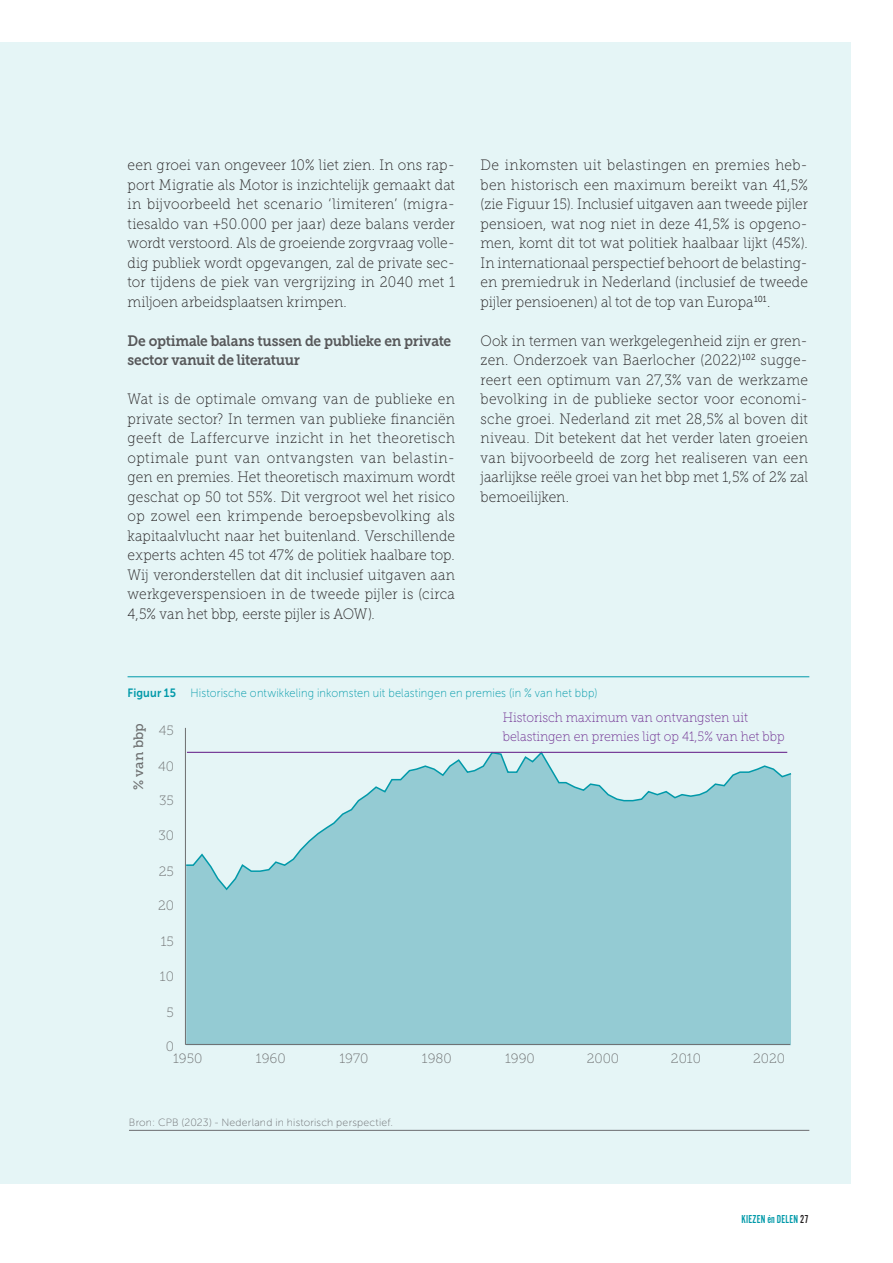
<style>
.page{position:relative;width:893px;height:1263px;background:#fff}
.page>*{position:absolute;margin:0;border:0;box-sizing:border-box;transform-origin:0 0}
._00_Body{font:15px/19.5px "Museo Slab 100";letter-spacing:.005em;color:#231f20;text-align:justify;scale:.92 1}
._00_Heading_lvl1{font:15px/19.5px "Museo Slab 700";letter-spacing:-.02em;color:#57585a;scale:.92 1}
.t1{font:13.5px/19.5px "Museo Slab 100";color:#6e2d90;scale:.92 1}
.t2{font:13.5px "Museo Slab 100";color:#6d6f70}
.t3{font:13.5px "Museo Slab 500";color:#6d6f70}
._03_Figuur_Header{font:12px "Museo Sans 100";letter-spacing:.015em;color:#0099a9;scale:.92 1}
.t4{font:12px "Alternate Got No 2 D";letter-spacing:.02em;color:#0099a9;scale:.92 1}
._03_Figuur_Footer{font:10.5px "Museo Sans 100";letter-spacing:.02em;color:#6c6d70}
.s1{font-family:"Museo Sans 700"}
.s2{color:#231f20}
</style>
<div class="page">
<div style="left:0;top:43px;width:850px;height:1141px;background:#e5f5f6"></div>
<div style="left:186px;top:891px;width:605px;height:154px;background:#94cbd3"></div>
<svg style="left:186px;top:751px;width:606px;height:140px"></svg>
<hr style="left:187px;top:752px;width:600px;height:1px;background:#6e2d90">
<hr style="left:185px;top:1044px;width:605px;height:1px;background:#6d6f70">
<hr style="left:185px;top:728px;width:1px;height:316px;background:#6d6f70">
<hr style="left:128px;top:676px;width:681px;height:1px;background:#0099a9">
<hr style="left:129px;top:1130px;width:680px;height:1px;background:#6c6d70">
<p class="_00_Body" style="left:128px;top:155px;width:357px">een groei van ongeveer 10% liet zien. In ons rap&shy;port Migratie als Motor is inzichtelijk gemaakt dat in bijvoorbeeld het scenario ‘limiteren’ (migra&shy;tiesaldo van +50.000 per jaar) deze balans verder wordt verstoord. Als de groeiende zorgvraag volle&shy;dig publiek wordt opgevangen, zal de private sec&shy;tor tijdens de piek van vergrijzing in 2040 met 1 miljoen arbeidsplaatsen krimpen.</p>
<p class="_00_Heading_lvl1" style="left:128px;top:331px;width:353px">De optimale balans tussen de publieke en private sector vanuit de literatuur</p>
<p class="_00_Body" style="left:128px;top:389px;width:357px">Wat is de optimale omvang van de publieke en private sector? In termen van publieke financiën geeft de Laffercurve inzicht in het theoretisch optimale punt van ontvangsten van belastin&shy;gen en premies. Het theoretisch maximum wordt geschat op 50 tot 55%. Dit vergroot wel het risico op zowel een krimpende beroepsbevolking als kapitaalvlucht naar het buitenland. Verschillende experts achten 45 tot 47% de politiek haalbare top.<br>Wij veronderstellen dat dit inclusief uitgaven aan werkgeverspensioen in de tweede pijler is (circa 4,5% van het bbp, eerste pijler is AOW).</p>
<p class="_00_Body" style="left:480px;top:155px;width:357px">De inkomsten uit belastingen en premies heb&shy;ben historisch een maximum bereikt van 41,5% (zie Figuur 15). Inclusief uitgaven aan tweede pijler pensioen, wat nog niet in deze 41,5% is opgeno&shy;men, komt dit tot wat politiek haalbaar lijkt (45%).<br>In internationaal perspectief behoort de belasting&shy;en premiedruk in Nederland (inclusief de tweede pijler pensioenen) al tot de top van Europa<sup>101</sup>.</p>
<p class="_00_Body" style="left:480px;top:331px;width:357px">Ook in termen van werkgelegenheid zijn er gren&shy;zen. Onderzoek van Baerlocher (2022)<sup>102</sup> sugge&shy;reert een optimum van 27,3% van de werkzame bevolking in de publieke sector voor economi&shy;sche groei. Nederland zit met 28,5% al boven dit niveau. Dit betekent dat het verder laten groeien van bijvoorbeeld de zorg het realiseren van een jaarlijkse reële groei van het bbp met 1,5% of 2% zal bemoeilijken.</p>
<p class="_03_Figuur_Header" style="left:128px;top:686px;width:512px"><span class="s1">Figuur 15</span> Historische ontwikkeling inkomsten uit belastingen en premies (in % van het bbp)</p>
<p class="t3" style="left:131px;top:790px;width:68px;rotate:-90deg">% van bbp</p>
<p class="t2" style="left:159px;top:723px;width:17px">45</p>
<p class="t2" style="left:158px;top:759px;width:18px">40</p>
<p class="t2" style="left:159px;top:793px;width:16px">35</p>
<p class="t2" style="left:158px;top:828px;width:17px">30</p>
<p class="t2" style="left:159px;top:864px;width:17px">25</p>
<p class="t2" style="left:158px;top:898px;width:17px">20</p>
<p class="t2" style="left:161px;top:934px;width:15px">15</p>
<p class="t2" style="left:160px;top:969px;width:16px">10</p>
<p class="t2" style="left:167px;top:1005px;width:9px">5</p>
<p class="t2" style="left:166px;top:1039px;width:10px">0</p>
<p class="t1" style="left:503px;top:707px;width:308px">Historisch maximum van ontvangsten uit belastingen en premies ligt op 41,5% van het bbp</p>
<p class="t2" style="left:173px;top:1051px;width:31px">1950</p>
<p class="t2" style="left:256px;top:1051px;width:31px">1960</p>
<p class="t2" style="left:339px;top:1051px;width:30px">1970</p>
<p class="t2" style="left:422px;top:1051px;width:31px">1980</p>
<p class="t2" style="left:505px;top:1051px;width:31px">1990</p>
<p class="t2" style="left:587px;top:1051px;width:34px">2000</p>
<p class="t2" style="left:671px;top:1051px;width:32px">2010</p>
<p class="t2" style="left:753px;top:1051px;width:33px">2020</p>
<p class="_03_Figuur_Footer" style="left:129px;top:1116px;width:266px">Bron: CPB (2023) - Nederland in historisch perspectief.</p>
<p class="t4" style="left:741px;top:1213px;width:75px">KIEZEN én DELEN <span class="s2">27</span></p>
</div>
